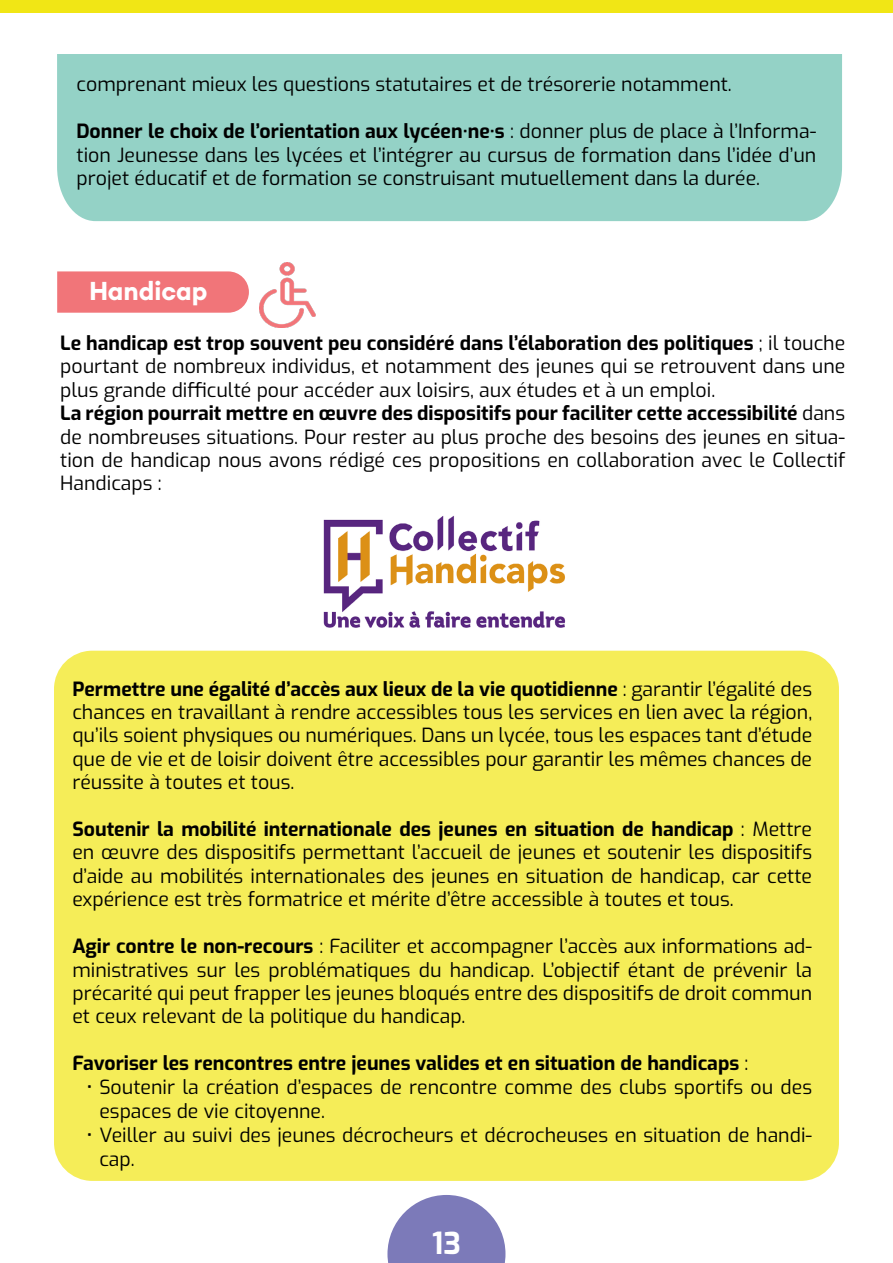
<style>
.page{position:relative;width:893px;height:1263px;background:#fff}
.page>*{position:absolute;margin:0;border:0;box-sizing:border-box;transform-origin:0 0}
.t1{font:700 30px "Exo";color:#fff}
.t2{font:700 25.5px "Euclid Circular A";color:#fff}
.t3{font:19.5px/23.4px "Exo";color:#000;text-align:justify}
.t4{font:700 19.5px "Exo";color:#000}
.s1{font-weight:700}
.s2{font-weight:400}
</style>
<div class="page">
<svg style="left:387px;top:1195px;width:118px;height:68px"></svg>
<div style="left:57px;top:54px;width:785px;height:167px;background:#94d2c6"></div>
<svg style="left:57px;top:271px;width:192px;height:42px;background:#f17a7e"></svg>
<div style="left:54px;top:651px;width:785px;height:530px;background:#f5ed58;border-radius:38px"></div>
<div style="left:0;top:0;width:893px;height:13px;background:#f1e615"></div>
<img style="left:260px;top:262px;width:56px;height:65px">
<img style="left:323px;top:515px;width:243px;height:113px">
<p class="t3" style="left:77px;top:72px;width:657px">comprenant mieux les questions statutaires et de trésorerie notamment.</p>
<p class="t3" style="left:77px;top:118px;width:741px"><span class="s1">Donner le choix de l’orientation aux lycéen·ne·s</span> : donner plus de place à l’Informa&shy;tion Jeunesse dans les lycées et l’intégrer au cursus de formation dans l’idée d’un projet éducatif et de formation se construisant mutuellement dans la durée.</p>
<h2 class="t2" style="left:89px;top:274px;width:120px">Handicap</h2>
<p class="t3" style="left:60px;top:330px;width:787px;text-align:left"><span class="s1">Le handicap est trop souvent peu considéré dans l’élaboration des politiques</span> ; il touche pourtant de nombreux individus, et notamment des jeunes qui se retrouvent dans une plus grande difficulté pour accéder aux loisirs, aux études et à un emploi.<br><span class="s1">La région pourrait mettre en œuvre des dispositifs pour faciliter cette accessibilité</span> dans de nombreuses situations. Pour rester au plus proche des besoins des jeunes en situa&shy;tion de handicap nous avons rédigé ces propositions en collaboration avec le Collectif Handicaps :</p>
<p class="t3" style="left:72px;top:676px;width:741px"><span class="s1">Permettre une égalité d’accès aux lieux de la vie quotidienne</span> : garantir l’égalité des chances en travaillant à rendre accessibles tous les services en lien avec la région, qu’ils soient physiques ou numériques. Dans un lycée, tous les espaces tant d’étude que de vie et de loisir doivent être accessibles pour garantir les mêmes chances de réussite à toutes et tous.</p>
<p class="t3" style="left:72px;top:816px;width:741px"><span class="s1">Soutenir la mobilité internationale des jeunes en situation de handicap</span> : Mettre en œuvre des dispositifs permettant l’accueil de jeunes et soutenir les dispositifs d’aide au mobilités internationales des jeunes en situation de handicap, car cette expérience est très formatrice et mérite d’être accessible à toutes et tous.</p>
<p class="t3" style="left:72px;top:933px;width:741px"><span class="s1">Agir contre le non-recours</span> : Faciliter et accompagner l’accès aux informations ad&shy;ministratives sur les problématiques du handicap. L’objectif étant de prévenir la précarité qui peut frapper les jeunes bloqués entre des dispositifs de droit commun et ceux relevant de la politique du handicap.</p>
<p class="t4" style="left:72px;top:1049px;width:677px">Favoriser les rencontres entre jeunes valides et en situation de handicaps <span class="s2">:</span></p>
<p class="t3" style="left:99px;top:1074px;width:714px;line-height:24px;text-indent:-13px">• Soutenir la création d’espaces de rencontre comme des clubs sportifs ou des espaces de vie citoyenne.</p>
<p class="t3" style="left:99px;top:1122px;width:714px;line-height:24px;text-indent:-13px">• Veiller au suivi des jeunes décrocheurs et décrocheuses en situation de handi&shy;cap.</p>
<h1 class="t1" style="left:432px;top:1221px;width:30px">13</h1>
</div>
